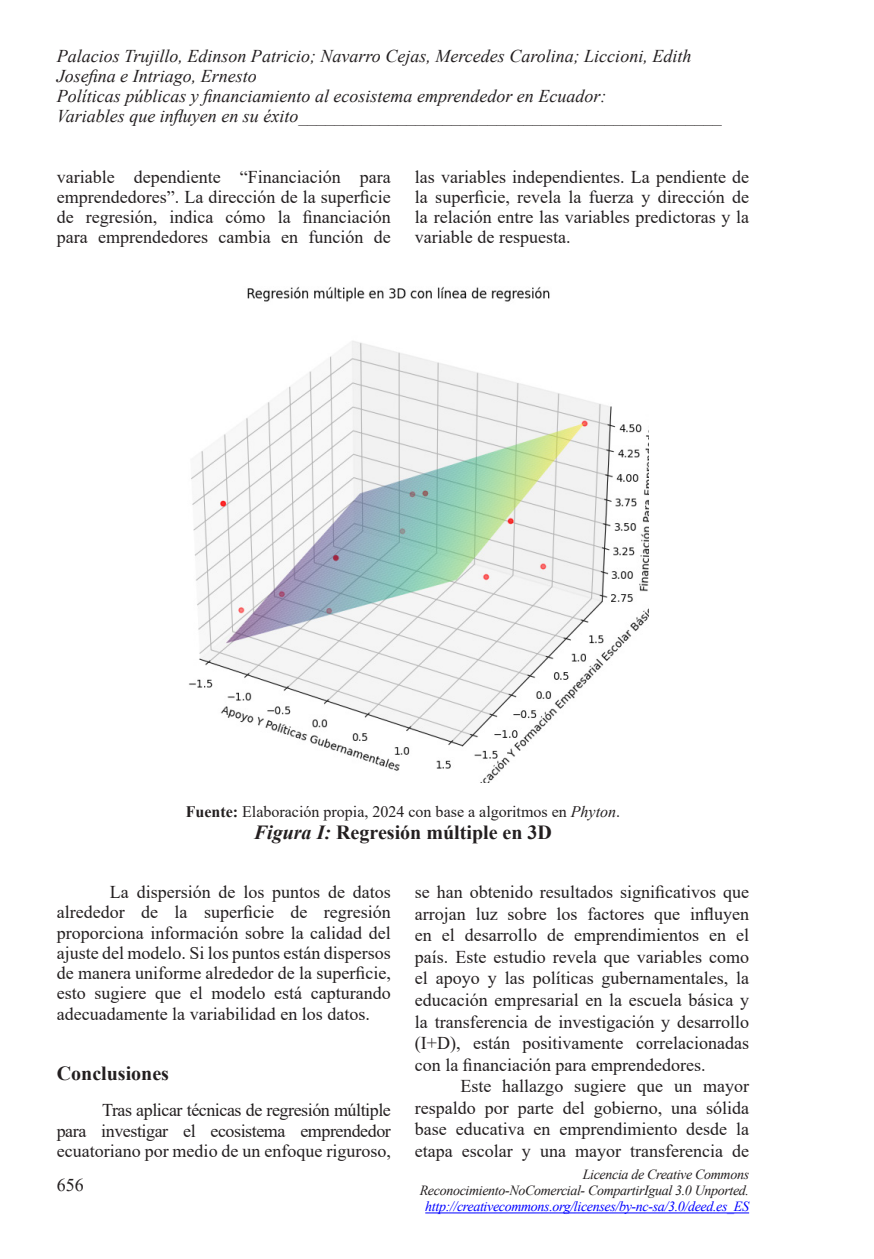
<style>
.page{position:relative;width:874px;height:1259px;background:#fff}
.page>*{position:absolute;margin:0;border:0;box-sizing:border-box;transform-origin:0 0}
.t1{font:700 20px "Times New Roman";color:#231f20}
.t2{font:18px/21.6px "Times New Roman";color:#231f20;text-align:justify}
.t3{font:italic 18px/20px "Times New Roman";color:#231f20}
.t4{font:16px "Times New Roman";color:#231f20}
.t5{font:italic 14px/16px "Times New Roman";letter-spacing:-.025em;color:#231f20;text-align:right}
.t6{font:italic 14px "Times New Roman";letter-spacing:-.025em;color:#00f}
.s1{font-weight:700}
.s2{font-style:italic}
</style>
<div class="page">
<hr style="left:425px;top:1212px;width:323px;height:1px;background:#00f">
<img style="left:189px;top:286px;width:458px;height:496px">
<p class="t3" style="left:57px;top:46px;width:666px">Palacios Trujillo, Edinson Patricio; Navarro Cejas, Mercedes Carolina; Liccioni, Edith Josefina e Intriago, Ernesto<br>Políticas públicas y financiamiento al ecosistema emprendedor en Ecuador:<br>Variables que influyen en su éxito_______________________________________________</p>
<p class="t2" style="left:57px;top:166px;width:335px;line-height:20px">variable dependiente “Financiación para emprendedores”. La dirección de la superficie de regresión, indica cómo la financiación para emprendedores cambia en función de</p>
<p class="t2" style="left:415px;top:166px;width:335px;line-height:20px">las variables independientes. La pendiente de la superficie, revela la fuerza y dirección de la relación entre las variables predictoras y la variable de respuesta.</p>
<p class="t4" style="left:185px;top:800px;width:436px"><span class="s1">Fuente:</span> Elaboración propia, 2024 con base a algoritmos en <span class="s2">Phyton</span>.</p>
<p class="t1" style="left:254px;top:817px;width:299px"><span class="s2">Figura I:</span> Regresión múltiple en 3D</p>
<p class="t2" style="left:57px;top:881px;width:335px;line-height:20.2px;text-indent:53px">La dispersión de los puntos de datos alrededor de la superficie de regresión proporciona información sobre la calidad del ajuste del modelo. Si los puntos están dispersos de manera uniforme alrededor de la superficie, esto sugiere que el modelo está capturando adecuadamente la variabilidad en los datos.</p>
<p class="t1" style="left:57px;top:1059px;width:114px">Conclusiones</p>
<p class="t2" style="left:57px;top:1099px;width:335px;line-height:20.2px;text-indent:45px">Tras aplicar técnicas de regresión múltiple para investigar el ecosistema emprendedor ecuatoriano por medio de un enfoque riguroso,</p>
<p class="t2" style="left:415px;top:880px;width:335px">se han obtenido resultados significativos que arrojan luz sobre los factores que influyen en el desarrollo de emprendimientos en el país. Este estudio revela que variables como el apoyo y las políticas gubernamentales, la educación empresarial en la escuela básica y la transferencia de investigación y desarrollo (I+D), están positivamente correlacionadas con la financiación para emprendedores.</p>
<p class="t2" style="left:415px;top:1075px;width:335px;text-indent:45px">Este hallazgo sugiere que un mayor respaldo por parte del gobierno, una sólida base educativa en emprendimiento desde la etapa escolar y una mayor transferencia de</p>
<p class="t2" style="left:57px;top:1174px;width:28px">656</p>
<p class="t5" style="left:419px;top:1166px;width:331px">Licencia de Creative Commons<br>Reconocimiento-NoComercial- CompartirIgual 3.0 Unported.</p>
<p class="t6" style="left:425px;top:1197px;width:325px">http://creativecommons.org/licenses/by-nc-sa/3.0/deed.es_ES</p>
</div>
